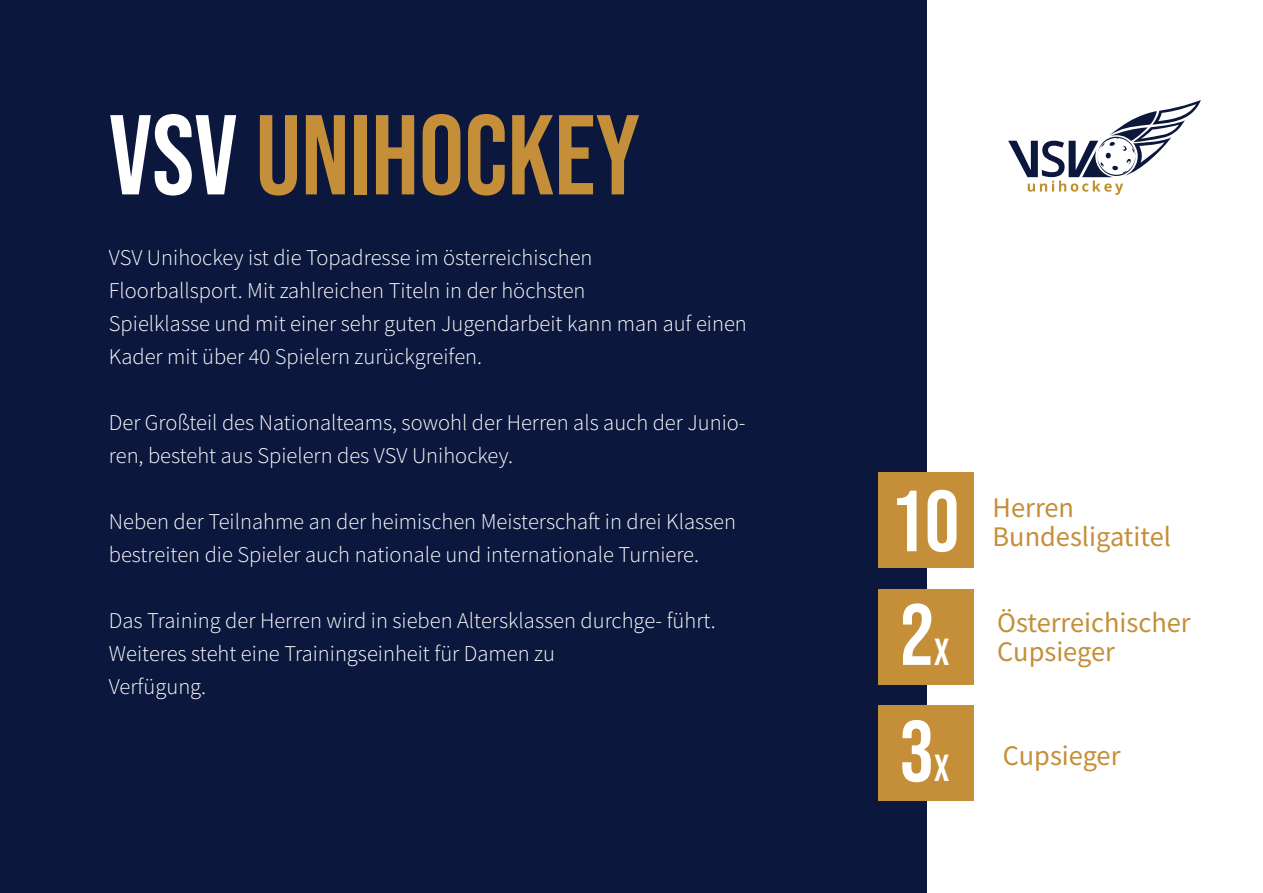
<style>
.page{position:relative;width:1263px;height:893px;background:#fff}
.page>*{position:absolute;margin:0;border:0;box-sizing:border-box;transform-origin:0 0}
.t1{font:113.25px "Bebas Neue";color:#c58f39}
.t2{font:86.55px "Bebas Neue";color:#fff}
.t3{font:37.5px "Bebas Neue";color:#fff}
.t4{font:28.35px/29.2px "Source Sans Pro";color:#c58f39}
.t5{font:300 22.5px/33px "Source Sans Pro";color:#fff}
.s1{color:#fff}
</style>
<div class="page">
<div style="left:0;top:0;width:926px;height:893px;background:#0c173d"></div>
<svg style="left:1008px;top:100px;width:193px;height:95px"></svg>
<div style="left:878px;top:472px;width:96px;height:96px;background:#c58f39"></div>
<div style="left:878px;top:589px;width:96px;height:95px;background:#c58f39"></div>
<div style="left:878px;top:705px;width:96px;height:96px;background:#c58f39"></div>
<h1 class="t1" style="left:109px;top:91px;width:533px"><span class="s1">VSV</span> UNIHOCKEY</h1>
<p class="t5" style="left:109px;top:241px;width:639px">VSV Unihockey ist die Topadresse im österreichischen<br>Floorballsport. Mit zahlreichen Titeln in der höchsten<br>Spielklasse und mit einer sehr guten Jugendarbeit kann man auf einen Kader mit über 40 Spielern zurückgreifen.</p>
<p class="t5" style="left:109px;top:406px;width:638px">Der Großteil des Nationalteams, sowohl der Herren als auch der Junio&shy;ren, besteht aus Spielern des VSV Unihockey.</p>
<p class="t5" style="left:109px;top:505px;width:629px">Neben der Teilnahme an der heimischen Meisterschaft in drei Klassen bestreiten die Spieler auch nationale und internationale Turniere.</p>
<p class="t5" style="left:109px;top:604px;width:608px">Das Training der Herren wird in sieben Altersklassen durchge- führt.<br>Weiteres steht eine Trainingseinheit für Damen zu<br>Verfügung.</p>
<h2 class="t2" style="left:890px;top:472px;width:71px">10</h2>
<p class="t4" style="left:992px;top:493px;width:180px">Herren<br>Bundesligatitel</p>
<h2 class="t2" style="left:899px;top:586px;width:36px">2</h2>
<h3 class="t3" style="left:934px;top:631px;width:17px">X</h3>
<p class="t4" style="left:997px;top:608px;width:195px">Österreichischer<br>Cupsieger</p>
<h2 class="t2" style="left:899px;top:702px;width:36px">3</h2>
<h3 class="t3" style="left:934px;top:747px;width:17px">X</h3>
<p class="t4" style="left:1003px;top:741px;width:119px">Cupsieger</p>
</div>
